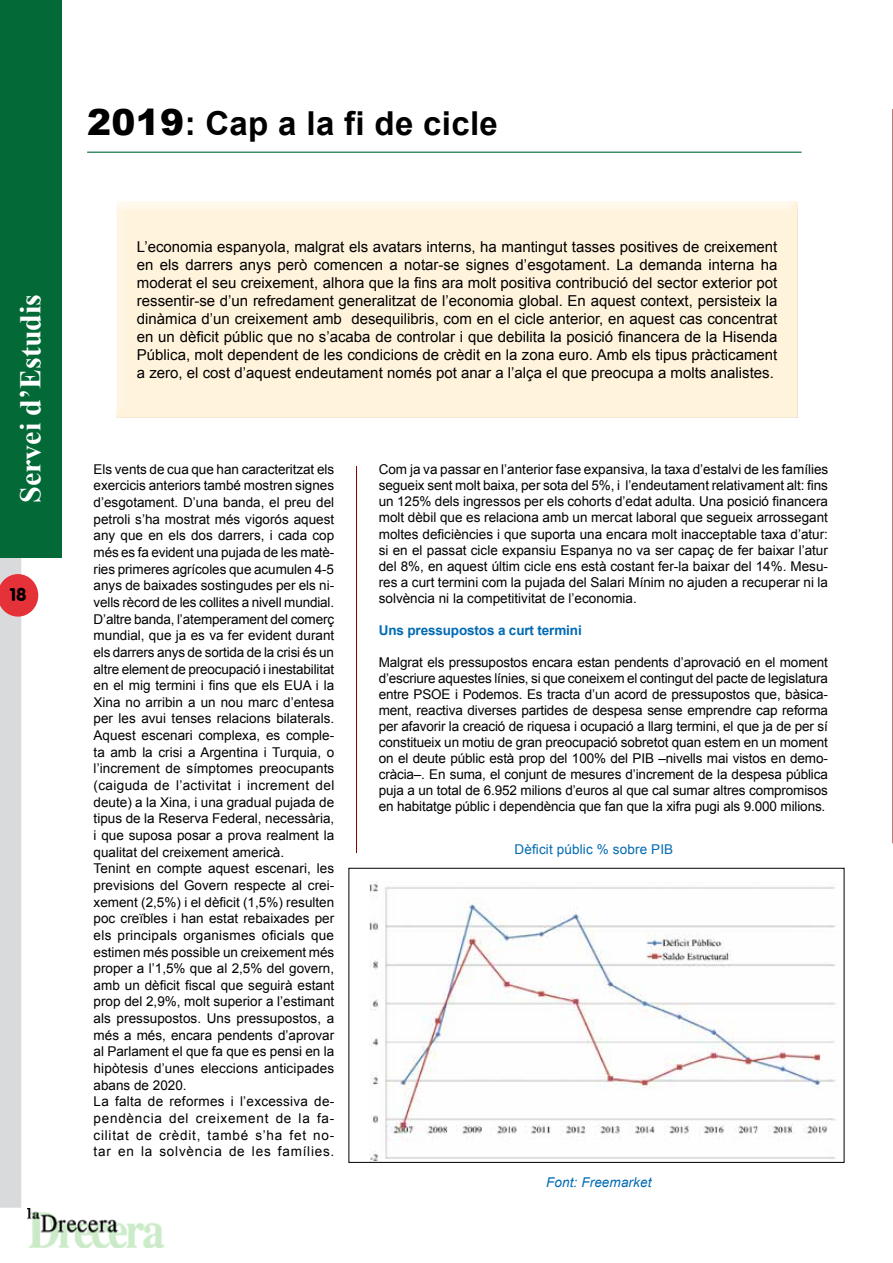
<style>
.page{position:relative;width:893px;height:1263px;background:#fff}
.page>*{position:absolute;margin:0;border:0;box-sizing:border-box;transform-origin:0 0}
.t1{font:700 33px "Arial";letter-spacing:.01em;color:#000}
.t2{font:700 30px "Times New Roman";color:#fff}
.t3{font:18px "VAG Rounded BT";color:#000}
.t4{font:15px/18px "Arial";color:#000;text-align:justify}
.t5{font:13.5px/16.6px "Arial";color:#000;text-align:justify}
.t6{font:700 13.5px "Arial";letter-spacing:-.01em;color:#006ab3}
.t7{font:13.5px "Arial";letter-spacing:.01em;color:#006ab3}
.t8{font:italic 13.5px "Arial";letter-spacing:.01em;color:#006ab3}
.s1{font-weight:900;font-size:36px}
</style>
<div class="page">
<svg style="left:0;top:557px;width:38px;height:651px"></svg>
<img style="left:27px;top:1209px;width:136px;height:38px">
<div style="left:0;top:0;width:61px;height:557px;background:#026937"></div>
<hr style="left:892px;top:109px;width:1px;height:734px;background:#800000">
<img style="left:370px;top:882px;width:466px;height:278px">
<div style="left:349px;top:868px;width:495px;height:294px;border:1px solid #000"></div>
<hr style="left:87px;top:152px;width:714px;height:1px;background:#026937">
<div style="left:110px;top:201px;width:690px;height:218px;background:#fff3dc"></div>
<hr style="left:356px;top:466px;width:1px;height:387px;background:#800000">
<h2 class="t2" style="left:10px;top:503px;width:211px;rotate:-90deg">Servei d’Estudis</h2>
<h3 class="t3" style="left:10px;top:583px;width:18px">18</h3>
<h1 class="t1" style="left:87px;top:101px;width:412px"><span class="s1">2019</span>: Cap a la fi de cicle</h1>
<p class="t4" style="left:137px;top:238px;width:642px">L’economia espanyola, malgrat els avatars interns, ha mantingut tasses positives de creixement en els darrers anys però comencen a notar-se signes d’esgotament. La demanda interna ha moderat el seu creixement, alhora que la fins ara molt positiva contribució del sector exterior pot ressentir-se d’un refredament generalitzat de l’economia global. En aquest context, persisteix la dinàmica d’un creixement amb desequilibris, com en el cicle anterior, en aquest cas concentrat en un dèficit públic que no s’acaba de controlar i que debilita la posició financera de la Hisenda Pública, molt dependent de les condicions de crèdit en la zona euro. Amb els tipus pràcticament a zero, el cost d’aquest endeutament només pot anar a l’alça el que preocupa a molts analistes.</p>
<p class="t5" style="left:94px;top:461px;width:242px;text-align:left">Els vents de cua que han caracteritzat els exercicis anteriors també mostren signes d’esgotament. D’una banda, el preu del petroli s’ha mostrat més vigorós aquest any que en els dos darrers, i cada cop més es fa evident una pujada de les matè&shy;ries primeres agrícoles que acumulen 4-5 anys de baixades sostingudes per els ni&shy;vells rècord de les collites a nivell mundial.<br>D’altre banda, l’atemperament del comerç mundial, que ja es va fer evident durant els darrers anys de sortida de la crisi és un altre element de preocupació i inestabilitat en el mig termini i fins que els EUA i la Xina no arribin a un nou marc d’entesa per les avui tenses relacions bilaterals.<br>Aquest escenari complexa, es comple&shy;ta amb la crisi a Argentina i Turquia, o l’increment de símptomes preocupants (caiguda de l’activitat i increment del deute) a la Xina, i una gradual pujada de tipus de la Reserva Federal, necessària, i que suposa posar a prova realment la qualitat del creixement americà.<br>Tenint en compte aquest escenari, les previsions del Govern respecte al crei&shy;xement (2,5%) i el dèficit (1,5%) resulten poc creïbles i han estat rebaixades per els principals organismes oficials que estimen més possible un creixement més proper a l’1,5% que al 2,5% del govern, amb un dèficit fiscal que seguirà estant prop del 2,9%, molt superior a l’estimant als pressupostos. Uns pressupostos, a més a més, encara pendents d’aprovar al Parlament el que fa que es pensi en la hipòtesis d’unes eleccions anticipades abans de 2020.<br>La falta de reformes i l’excessiva de&shy;pendència del creixement de la fa&shy;cilitat de crèdit, també s’ha fet no&shy;tar en la solvència de les famílies.</p>
<p class="t5" style="left:379px;top:461px;width:451px;line-height:16.2px">Com ja va passar en l’anterior fase expansiva, la taxa d’estalvi de les famílies segueix sent molt baixa, per sota del 5%, i l’endeutament relativament alt: fins un 125% dels ingressos per els cohorts d’edat adulta. Una posició financera molt dèbil que es relaciona amb un mercat laboral que segueix arrossegant moltes deficiències i que suporta una encara molt inacceptable taxa d’atur: si en el passat cicle expansiu Espanya no va ser capaç de fer baixar l’atur del 8%, en aquest últim cicle ens està costant fer-la baixar del 14%. Mesu&shy;res a curt termini com la pujada del Salari Mínim no ajuden a recuperar ni la solvència ni la competitivitat de l’economia.</p>
<p class="t6" style="left:379px;top:622px;width:204px">Uns pressupostos a curt termini</p>
<p class="t5" style="left:379px;top:655px;width:451px;line-height:15.9px">Malgrat els pressupostos encara estan pendents d’aprovació en el moment d’escriure aquestes línies, si que coneixem el contingut del pacte de legislatura entre PSOE i Podemos. Es tracta d’un acord de pressupostos que, bàsica&shy;ment, reactiva diverses partides de despesa sense emprendre cap reforma per afavorir la creació de riquesa i ocupació a llarg termini, el que ja de per sí constitueix un motiu de gran preocupació sobretot quan estem en un moment on el deute públic està prop del 100% del PIB –nivells mai vistos en demo&shy;cràcia–. En suma, el conjunt de mesures d’increment de la despesa pública puja a un total de 6.952 milions d’euros al que cal sumar altres compromisos en habitatge públic i dependència que fan que la xifra pugi als 9.000 milions.</p>
<p class="t7" style="left:514px;top:840px;width:160px">Dèficit públic % sobre PIB</p>
<p class="t8" style="left:546px;top:1173px;width:107px">Font: Freemarket</p>
</div>
